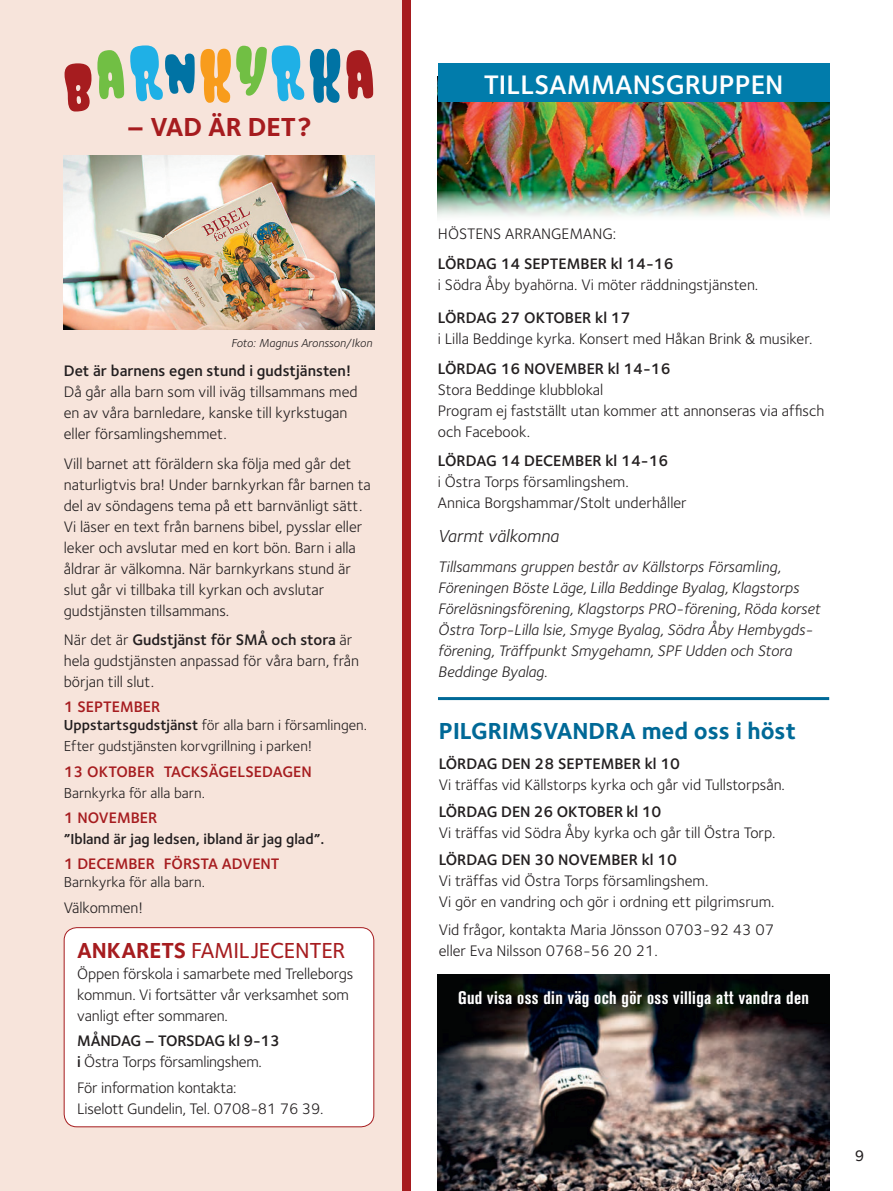
<style>
.page{position:relative;width:893px;height:1191px;background:#fff}
.page>*{position:absolute;margin:0;border:0;box-sizing:border-box;transform-origin:0 0}
.t1{font:76.5px "Gurkner Jump";letter-spacing:.055em;color:#a61c1f}
.t2{font:600 27.75px "Foundry Sterling";color:#fff}
.t3{font:700 27px "Foundry Sterling";letter-spacing:-.005em;color:#a61c1f}
.t4{font:700 24px "Foundry Sterling";color:#006997}
.t5{font:500 22.5px "Foundry Sterling";letter-spacing:-.01em;color:#a61c1f}
.t6{font:700 condensed 18px "Akzidenz Grotesk BQ";letter-spacing:.02em;color:#fff}
.t7{font:italic 18px "Foundry Sterling";color:#231f20}
.t8{font:15.75px/21px "Foundry Sterling";color:#231f20}
.t9{font:italic 15.75px/21px "Foundry Sterling";color:#231f20}
.t10{font:600 15.75px "Foundry Sterling";color:#231f20}
.t11{font:600 15.75px "Foundry Sterling";color:#a61c1f}
.t12{font:500 15.75px "Foundry Sterling";color:#231f20}
.t13{font:15px/21px "Foundry Sterling";color:#231f20}
.t14{font:600 15px "Foundry Sterling";color:#231f20}
.t15{font:italic 12px "Foundry Sterling";color:#231f20}
.s1{color:#71bf44}
.s2{color:#1fb0e6}
.s3{color:#0073a4}
.s4{color:#f89c1c}
.s5{font-weight:600}
.s6{font-weight:700}
</style>
<div class="page">
<img style="left:438px;top:974px;width:391px;height:217px">
<img style="left:438px;top:102px;width:391px;height:89px">
<div style="left:438px;top:64px;width:391px;height:38px;background:#017cab"></div>
<div style="left:0;top:0;width:402px;height:1191px;background:#f7e4db"></div>
<hr style="left:438px;top:697px;width:391px;height:3px;background:#006997">
<div style="left:64px;top:927px;width:310px;height:199px;background:#fff;border-radius:13px"></div>
<div style="left:64px;top:927px;width:310px;height:200px;border:1px solid #a61c1f;border-radius:13px"></div>
<div style="left:402px;top:0;width:8px;height:1191px;background:#a61c1f"></div>
<img style="left:64px;top:155px;width:310px;height:175px">
<h1 class="t1" style="left:64px;top:24px;width:312px">B<span class="s1">A</span><span class="s2">R</span><span class="s3">N</span><span class="s4">K</span><span class="s1">Y</span><span class="s2">R</span><span class="s3">K</span>A</h1>
<h3 class="t3" style="left:126px;top:107px;width:187px">– VAD ÄR DET?</h3>
<p class="t15" style="left:231px;top:335px;width:143px">Foto: Magnus Aronsson/Ikon</p>
<p class="t10" style="left:64px;top:360px;width:289px">Det är barnens egen stund i gudstjänsten!</p>
<p class="t8" style="left:64px;top:381px;width:295px">Då går alla barn som vill iväg tillsammans med en av våra barnledare, kanske till kyrkstugan eller församlingshemmet.</p>
<p class="t8" style="left:64px;top:452px;width:309px">Vill barnet att föräldern ska följa med går det naturligtvis bra! Under barnkyrkan får barnen ta del av söndagens tema på ett barnvänligt sätt.<br>Vi läser en text från barnens bibel, pysslar eller leker och avslutar med en kort bön. Barn i alla åldrar är välkomna. När barnkyrkans stund är slut går vi tillbaka till kyrkan och avslutar gudstjänsten tillsammans.</p>
<p class="t8" style="left:64px;top:629px;width:297px">När det är <span class="s5">Gudstjänst för SMÅ och stora</span> är hela gudstjänsten anpassad för våra barn, från början till slut.</p>
<p class="t11" style="left:64px;top:696px;width:98px">1 SEPTEMBER</p>
<p class="t13" style="left:64px;top:714px;width:305px"><span class="s5">Uppstartsgudstjänst</span> för alla barn i församlingen.<br>Efter gudstjänsten korvgrillning i parken!</p>
<p class="t11" style="left:64px;top:760px;width:249px">13 OKTOBER TACKSÄGELSEDAGEN</p>
<p class="t13" style="left:64px;top:781px;width:143px">Barnkyrka för alla barn.</p>
<p class="t11" style="left:64px;top:806px;width:95px">1 NOVEMBER</p>
<p class="t14" style="left:64px;top:828px;width:262px">”Ibland är jag ledsen, ibland är jag glad”.</p>
<p class="t11" style="left:64px;top:853px;width:217px">1 DECEMBER FÖRSTA ADVENT</p>
<p class="t13" style="left:64px;top:871px;width:143px">Barnkyrka för alla barn.</p>
<p class="t8" style="left:64px;top:896px;width:81px">Välkommen!</p>
<h3 class="t5" style="left:77px;top:934px;width:270px"><span class="s6">ANKARETS</span> FAMILJECENTER</h3>
<p class="t8" style="left:77px;top:962px;width:277px">Öppen förskola i samarbete med Trelleborgs kommun. Vi fortsätter vår verksamhet som vanligt efter sommaren.</p>
<p class="t8" style="left:77px;top:1030px;width:204px"><span class="s5">MÅNDAG – TORSDAG kl 9-13 i</span> Östra Torps församlingshem.</p>
<p class="t8" style="left:77px;top:1076px;width:248px">För information kontakta:<br>Liselott Gundelin, Tel. 0708-81 76 39.</p>
<h2 class="t2" style="left:484px;top:65px;width:301px">TILLSAMMANSGRUPPEN</h2>
<p class="t8" style="left:438px;top:223px;width:180px">HÖSTENS ARRANGEMANG:</p>
<p class="t10" style="left:438px;top:252px;width:237px">LÖRDAG 14 SEPTEMBER kl 14-16</p>
<p class="t8" style="left:438px;top:273px;width:322px">i Södra Åby byahörna. Vi möter räddningstjänsten.</p>
<p class="t10" style="left:438px;top:307px;width:194px">LÖRDAG 27 OKTOBER kl 17</p>
<p class="t8" style="left:438px;top:328px;width:376px">i Lilla Beddinge kyrka. Konsert med Håkan Brink &amp; musiker.</p>
<p class="t10" style="left:438px;top:357px;width:234px">LÖRDAG 16 NOVEMBER kl 14-16</p>
<p class="t8" style="left:438px;top:378px;width:388px">Stora Beddinge klubblokal<br>Program ej fastställt utan kommer att annonseras via affisch och Facebook.</p>
<p class="t10" style="left:438px;top:450px;width:232px">LÖRDAG 14 DECEMBER kl 14-16</p>
<p class="t8" style="left:438px;top:471px;width:250px">i Östra Torps församlingshem.<br>Annica Borgshammar/Stolt underhåller</p>
<p class="t7" style="left:438px;top:523px;width:122px">Varmt välkomna</p>
<p class="t9" style="left:438px;top:555px;width:384px">Tillsammans gruppen består av Källstorps Församling, Föreningen Böste Läge, Lilla Beddinge Byalag, Klagstorps Föreläsningsförening, Klagstorps PRO-förening, Röda korset Östra Torp-Lilla lsie, Smyge Byalag, Södra Åby Hembygds&shy;förening, Träffpunkt Smygehamn, SPF Udden och Stora Beddinge Byalag.</p>
<h3 class="t4" style="left:439px;top:714px;width:359px">PILGRIMSVANDRA med oss i höst</h3>
<p class="t10" style="left:439px;top:752px;width:243px">LÖRDAG DEN 28 SEPTEMBER kl 10</p>
<p class="t8" style="left:439px;top:773px;width:348px">Vi träffas vid Källstorps kyrka och går vid Tullstorpsån.</p>
<p class="t10" style="left:439px;top:800px;width:224px">LÖRDAG DEN 26 OKTOBER kl 10</p>
<p class="t8" style="left:439px;top:821px;width:338px">Vi träffas vid Södra Åby kyrka och går till Östra Torp.</p>
<p class="t10" style="left:439px;top:849px;width:240px">LÖRDAG DEN 30 NOVEMBER kl 10</p>
<p class="t8" style="left:439px;top:870px;width:337px">Vi träffas vid Östra Torps församlingshem.<br>Vi gör en vandring och gör i ordning ett pilgrimsrum.</p>
<p class="t8" style="left:439px;top:918px;width:337px">Vid frågor, kontakta Maria Jönsson 0703-92 43 07 eller Eva Nilsson 0768-56 20 21.</p>
<p class="t6" style="left:458px;top:987px;width:352px">Gud visa oss din väg och gör oss villiga att vandra den</p>
<p class="t12" style="left:855px;top:1144px;width:11px">9</p>
</div>
